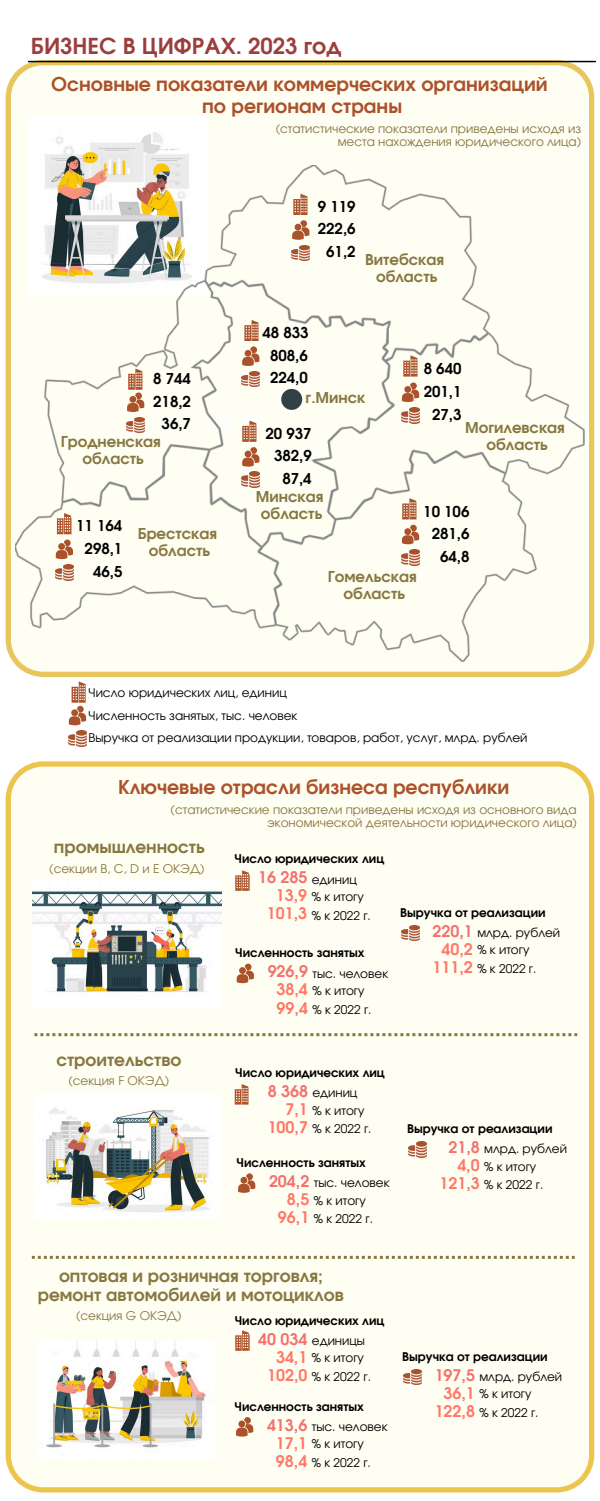
<style>
.page{position:relative;width:600px;height:1501px;background:#fff}
.page>*{position:absolute;margin:0;border:0;box-sizing:border-box;transform-origin:0 0}
.t1{font:700 22px "Evolventa";color:#9b3f3d}
.t2{font:700 19px/21.8px "Evolventa";color:#ab522b;text-align:center}
.t3{font:700 17px/19.5px "Evolventa";color:#877740;text-align:center}
.t4{font:700 16px/18px "Evolventa";color:#ff7867;text-align:right}
.t5{font:700 15px/17.2px "Evolventa";color:#877740;text-align:center}
.t6{font:700 15px "Evolventa";color:#000}
.t7{font:12px "Evolventa";color:#000}
.t8{font:12px/13.5px "Evolventa";color:#877740;text-align:right}
.t9{font:700 12px "Evolventa";color:#000}
.s1{color:#f4716d}
</style>
<div class="page">
<svg style="left:6px;top:60px;width:588px;height:616px"></svg>
<img style="left:27px;top:116px;width:179px;height:49px">
<img style="left:16px;top:165px;width:568px;height:496px">
<img style="left:292px;top:245px;width:18px;height:16px">
<svg style="left:402px;top:382px;width:17px;height:20px"></svg>
<img style="left:401px;top:407px;width:18px;height:16px">
<img style="left:401px;top:549px;width:18px;height:16px">
<img style="left:55px;top:564px;width:18px;height:16px">
<img style="left:127px;top:417px;width:18px;height:16px">
<svg style="left:242px;top:447px;width:17px;height:19px"></svg>
<img style="left:242px;top:472px;width:18px;height:15px">
<svg style="left:281px;top:389px;width:21px;height:21px"></svg>
<img style="left:242px;top:371px;width:18px;height:16px">
<img style="left:68px;top:730px;width:18px;height:16px">
<div style="left:6px;top:761px;width:588px;height:730px;background:#fffef3"></div>
<img style="left:32px;top:880px;width:189px;height:126px">
<img style="left:34px;top:1094px;width:187px;height:125px">
<img style="left:38px;top:1340px;width:177px;height:118px">
<svg style="left:237px;top:963px;width:17px;height:19px"></svg>
<svg style="left:34px;top:1033px;width:543px;height:3px"></svg>
<svg style="left:32px;top:1255px;width:543px;height:3px"></svg>
<svg style="left:238px;top:1173px;width:17px;height:19px"></svg>
<svg style="left:236px;top:1416px;width:17px;height:20px"></svg>
<img style="left:401px;top:925px;width:18px;height:15px">
<img style="left:408px;top:1141px;width:18px;height:15px">
<img style="left:404px;top:1368px;width:18px;height:16px">
<svg style="left:235px;top:870px;width:14px;height:20px"></svg>
<svg style="left:235px;top:1083px;width:14px;height:21px"></svg>
<svg style="left:235px;top:1329px;width:14px;height:21px"></svg>
<svg style="left:56px;top:513px;width:17px;height:46px"></svg>
<svg style="left:127px;top:368px;width:17px;height:44px"></svg>
<svg style="left:292px;top:194px;width:17px;height:46px"></svg>
<svg style="left:242px;top:320px;width:17px;height:46px"></svg>
<svg style="left:403px;top:355px;width:15px;height:21px"></svg>
<svg style="left:402px;top:498px;width:17px;height:46px"></svg>
<svg style="left:242px;top:420px;width:15px;height:21px"></svg>
<svg style="left:69px;top:681px;width:17px;height:44px"></svg>
<hr style="left:29px;top:61px;width:566px;height:1px;background:#000">
<p class="t1" style="left:31px;top:36px;width:312px">БИЗНЕС В ЦИФРАХ. 2023 год</p>
<h2 class="t2" style="left:51px;top:75px;width:498px">Основные показатели коммерческих организаций по регионам страны</h2>
<p class="t8" style="left:276px;top:122px;width:307px">(статистические показатели приведены исходя из места нахождения юридического лица)</p>
<h3 class="t6" style="left:153px;top:372px;width:39px">8 744</h3>
<p class="t6" style="left:153px;top:394px;width:39px">218,2</p>
<h4 class="t6" style="left:162px;top:417px;width:31px">36,7</h4>
<h4 class="t5" style="left:61px;top:434px;width:102px">Гродненская область</h4>
<p class="t6" style="left:76px;top:519px;width:48px">11 164</p>
<h4 class="t6" style="left:85px;top:541px;width:39px">298,1</h4>
<p class="t6" style="left:93px;top:564px;width:31px">46,5</p>
<p class="t5" style="left:138px;top:525px;width:81px">Брестская область</p>
<h4 class="t6" style="left:318px;top:200px;width:39px">9 119</h4>
<p class="t6" style="left:318px;top:222px;width:39px">222,6</p>
<h4 class="t6" style="left:326px;top:245px;width:31px">61,2</h4>
<p class="t5" style="left:365px;top:252px;width:81px">Витебская область</p>
<h4 class="t6" style="left:263px;top:326px;width:48px">48 833</h4>
<p class="t6" style="left:270px;top:348px;width:39px">808,6</p>
<h4 class="t6" style="left:270px;top:371px;width:39px">224,0</h4>
<p class="t5" style="left:306px;top:389px;width:61px">г.Минск</p>
<h4 class="t6" style="left:266px;top:427px;width:48px">20 937</h4>
<p class="t6" style="left:274px;top:449px;width:39px">382,9</p>
<h4 class="t6" style="left:282px;top:472px;width:31px">87,4</h4>
<p class="t5" style="left:256px;top:488px;width:69px">Минская область</p>
<p class="t5" style="left:328px;top:568px;width:90px">Гомельская область</p>
<h4 class="t6" style="left:424px;top:362px;width:39px">8 640</h4>
<p class="t6" style="left:424px;top:384px;width:39px">201,1</p>
<h4 class="t6" style="left:432px;top:407px;width:31px">27,3</h4>
<h4 class="t5" style="left:465px;top:419px;width:101px">Могилевская область</h4>
<h4 class="t6" style="left:423px;top:504px;width:48px">10 106</h4>
<h4 class="t6" style="left:432px;top:526px;width:39px">281,6</h4>
<p class="t6" style="left:440px;top:549px;width:31px">64,8</p>
<p class="t7" style="left:89px;top:687px;width:200px">Число юридических лиц, единиц</p>
<h4 class="t7" style="left:89px;top:709px;width:210px">Численность занятых, тыс. человек</h4>
<p class="t7" style="left:89px;top:732px;width:440px">Выручка от реализации продукции, товаров, работ, услуг, млрд. рублей</p>
<h5 class="t2" style="left:118px;top:776px;width:393px">Ключевые отрасли бизнеса республики</h5>
<h3 class="t8" style="left:171px;top:803px;width:408px">(статистические показатели приведены исходя из основного вида экономической деятельности юридического лица)</h3>
<p class="t3" style="left:54px;top:838px;width:152px">промышленность</p>
<p class="t8" style="left:49px;top:862px;width:157px">(секции B, C, D и E ОКЭД)</p>
<h3 class="t3" style="left:56px;top:1051px;width:127px">строительство</h3>
<p class="t8" style="left:68px;top:1074px;width:102px">(секция F ОКЭД)</p>
<h4 class="t9" style="left:235px;top:853px;width:151px">Число юридических лиц</h4>
<p class="t4" style="left:258px;top:869px;width:51px"><span class="s1">16 285<br></span>13,9<br>101,3</p>
<h4 class="t7" style="left:312px;top:873px;width:47px">единиц</h4>
<p class="t7" style="left:312px;top:891px;width:54px">% к итогу</p>
<h4 class="t7" style="left:312px;top:909px;width:61px">% к 2022 г.</h4>
<h4 class="t9" style="left:235px;top:947px;width:131px">Численность занятых</h4>
<p class="t4" style="left:268px;top:963px;width:42px;text-align:center"><span class="s1">926,9<br></span>38,4<br>99,4</p>
<h4 class="t7" style="left:312px;top:967px;width:77px">тыс. человек</h4>
<h4 class="t7" style="left:312px;top:985px;width:54px">% к итогу</h4>
<p class="t7" style="left:312px;top:1003px;width:61px">% к 2022 г.</p>
<p class="t9" style="left:400px;top:906px;width:147px">Выручка от реализации</p>
<p class="t4" style="left:433px;top:922px;width:42px;text-align:center"><span class="s1">220,1<br></span>40,2<br>111,2</p>
<p class="t7" style="left:477px;top:927px;width:84px">млрд. рублей</p>
<h5 class="t7" style="left:477px;top:944px;width:54px">% к итогу</h5>
<p class="t7" style="left:477px;top:963px;width:61px">% к 2022 г.</p>
<h4 class="t9" style="left:235px;top:1067px;width:151px">Число юридических лиц</h4>
<p class="t4" style="left:268px;top:1083px;width:42px"><span class="s1">8 368<br></span>7,1<br>100,7</p>
<p class="t7" style="left:312px;top:1087px;width:47px">единиц</p>
<p class="t7" style="left:312px;top:1104px;width:54px">% к итогу</p>
<p class="t7" style="left:312px;top:1123px;width:61px">% к 2022 г.</p>
<p class="t9" style="left:237px;top:1157px;width:131px">Численность занятых</p>
<p class="t4" style="left:269px;top:1173px;width:42px"><span class="s1">204,2<br></span>8,5<br>96,1</p>
<h5 class="t7" style="left:314px;top:1177px;width:77px">тыс. человек</h5>
<p class="t7" style="left:314px;top:1194px;width:54px">% к итогу</p>
<h3 class="t7" style="left:314px;top:1213px;width:61px">% к 2022 г.</h3>
<p class="t9" style="left:407px;top:1123px;width:147px">Выручка от реализации</p>
<p class="t4" style="left:440px;top:1139px;width:42px"><span class="s1">21,8<br></span>4,0<br>121,3</p>
<p class="t7" style="left:484px;top:1143px;width:84px">млрд. рублей</p>
<h3 class="t7" style="left:484px;top:1160px;width:54px">% к итогу</h3>
<p class="t7" style="left:484px;top:1179px;width:61px">% к 2022 г.</p>
<p class="t3" style="left:38px;top:1266px;width:308px">оптовая и розничная торговля; ремонт автомобилей и мотоциклов</p>
<h5 class="t8" style="left:76px;top:1308px;width:107px">(секция G ОКЭД)</h5>
<p class="t9" style="left:235px;top:1314px;width:151px">Число юридических лиц</p>
<p class="t4" style="left:258px;top:1330px;width:51px"><span class="s1">40 034<br></span>34,1<br>102,0</p>
<h2 class="t7" style="left:312px;top:1335px;width:55px">единицы</h2>
<p class="t7" style="left:312px;top:1352px;width:54px">% к итогу</p>
<h3 class="t7" style="left:312px;top:1371px;width:61px">% к 2022 г.</h3>
<p class="t9" style="left:235px;top:1400px;width:131px">Численность занятых</p>
<p class="t4" style="left:267px;top:1416px;width:42px;text-align:center"><span class="s1">413,6<br></span>17,1<br>98,4</p>
<h5 class="t7" style="left:312px;top:1421px;width:77px">тыс. человек</h5>
<h3 class="t7" style="left:312px;top:1438px;width:54px">% к итогу</h3>
<p class="t7" style="left:312px;top:1457px;width:61px">% к 2022 г.</p>
<h5 class="t9" style="left:402px;top:1350px;width:147px">Выручка от реализации</h5>
<p class="t4" style="left:435px;top:1366px;width:42px;text-align:center"><span class="s1">197,5<br></span>36,1<br>122,8</p>
<h3 class="t7" style="left:479px;top:1371px;width:84px">млрд. рублей</h3>
<p class="t7" style="left:479px;top:1388px;width:54px">% к итогу</p>
<p class="t7" style="left:479px;top:1407px;width:61px">% к 2022 г.</p>
</div>
